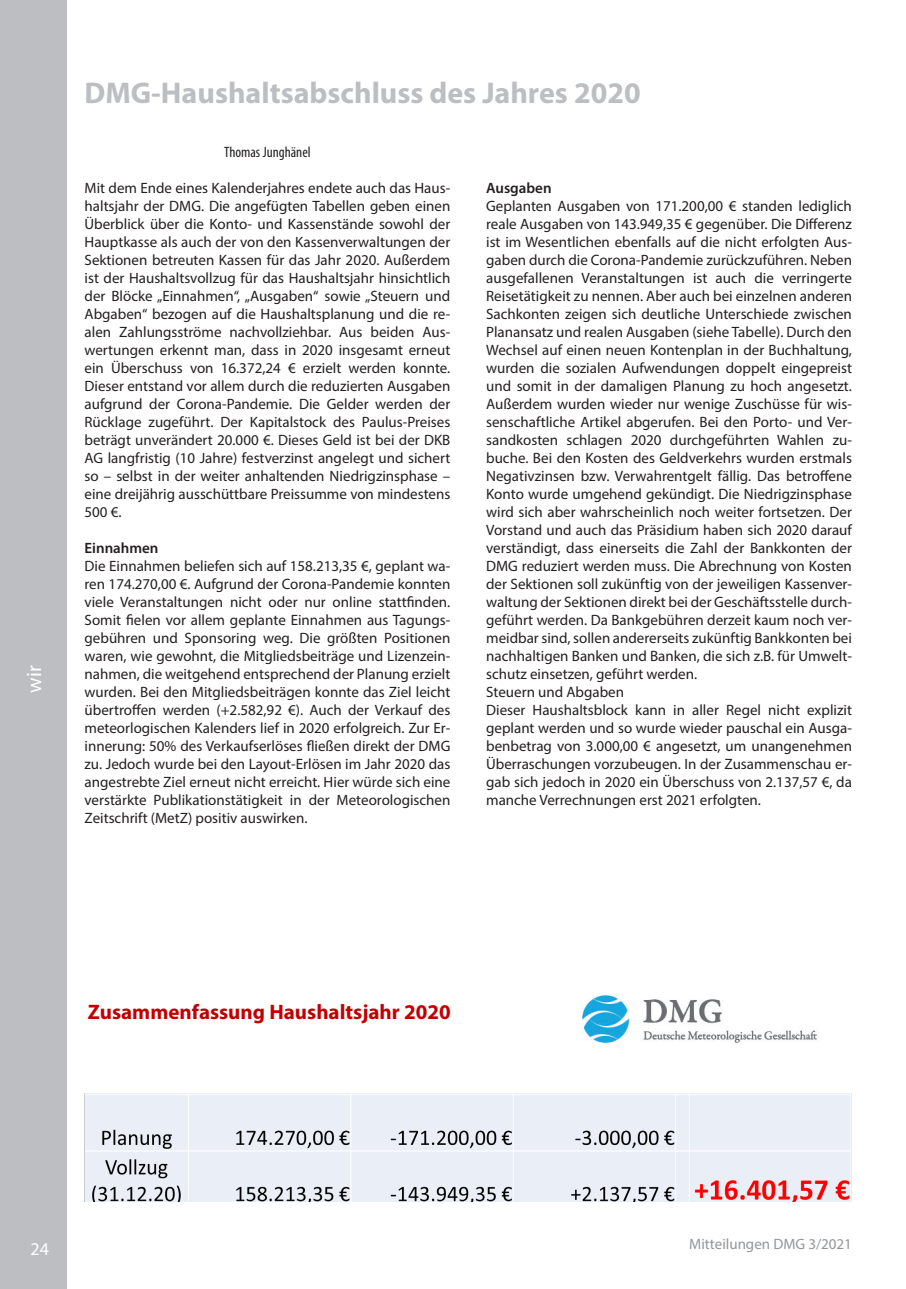
<style>
.page{position:relative;width:906px;height:1289px;background:#fff}
.page>*{position:absolute;margin:0;border:0;box-sizing:border-box;transform-origin:0 0}
.t1{font:700 30px "Myriad Pro";color:#bdbec1}
.t2{font:700 21px "Myriad Pro";color:#c10000}
.t3{font:21px "Myriad Pro";color:#fff}
.t4{font:18px "Myriad Pro";color:#fff}
.t5{font:15px/18px "Myriad Pro";color:#231f20;text-align:justify}
.t6{font:15px "Myriad Pro";color:#939598}
.t7{font:600 15px "Myriad Pro";color:#231f20}
.t8{font:condensed 15px "Myriad Pro";color:#231f20}
</style>
<div class="page">
<div style="left:0;top:0;width:67px;height:1288px;background:#bdbec1"></div>
<img style="left:85px;top:1093px;width:766px;height:108px">
<img style="left:583px;top:995px;width:235px;height:48px">
<h2 class="t3" style="left:21px;top:693px;width:29px;rotate:-90deg">wir</h2>
<h1 class="t1" style="left:85px;top:73px;width:557px">DMG-Haushaltsabschluss des Jahres 2020</h1>
<p class="t8" style="left:224px;top:143px;width:88px">Thomas Junghänel</p>
<p class="t5" style="left:85px;top:178px;width:367px">Mit dem Ende eines Kalenderjahres endete auch das Haus&shy;haltsjahr der DMG. Die angefügten Tabellen geben einen Überblick über die Konto- und Kassenstände sowohl der Hauptkasse als auch der von den Kassenverwaltungen der Sektionen betreuten Kassen für das Jahr 2020. Außerdem ist der Haushaltsvollzug für das Haushaltsjahr hinsichtlich der Blöcke „Einnahmen“, „Ausgaben“ sowie „Steuern und Abgaben“ bezogen auf die Haushaltsplanung und die re&shy;alen Zahlungsströme nachvollziehbar. Aus beiden Aus&shy;wertungen erkennt man, dass in 2020 insgesamt erneut ein Überschuss von 16.372,24 € erzielt werden konnte.<br>Dieser entstand vor allem durch die reduzierten Ausgaben aufgrund der Corona-Pandemie. Die Gelder werden der Rücklage zugeführt. Der Kapitalstock des Paulus-Preises beträgt unverändert 20.000 €. Dieses Geld ist bei der DKB AG langfristig (10 Jahre) festverzinst angelegt und sichert so – selbst in der weiter anhaltenden Niedrigzinsphase – eine dreijährig ausschüttbare Preissumme von mindestens 500 €.</p>
<p class="t7" style="left:85px;top:538px;width:75px">Einnahmen</p>
<p class="t5" style="left:85px;top:556px;width:367px">Die Einnahmen beliefen sich auf 158.213,35 €, geplant wa&shy;ren 174.270,00 €. Aufgrund der Corona-Pandemie konnten viele Veranstaltungen nicht oder nur online stattfinden.<br>Somit fielen vor allem geplante Einnahmen aus Tagungs&shy;gebühren und Sponsoring weg. Die größten Positionen waren, wie gewohnt, die Mitgliedsbeiträge und Lizenzein&shy;nahmen, die weitgehend entsprechend der Planung erzielt wurden. Bei den Mitgliedsbeiträgen konnte das Ziel leicht übertroffen werden (+2.582,92 €). Auch der Verkauf des meteorlogischen Kalenders lief in 2020 erfolgreich. Zur Er&shy;innerung: 50% des Verkaufserlöses fließen direkt der DMG zu. Jedoch wurde bei den Layout-Erlösen im Jahr 2020 das angestrebte Ziel erneut nicht erreicht. Hier würde sich eine verstärkte Publikationstätigkeit in der Meteorologischen Zeitschrift (MetZ) positiv auswirken.</p>
<p class="t7" style="left:486px;top:178px;width:67px">Ausgaben</p>
<p class="t5" style="left:486px;top:196px;width:367px;text-align:left">Geplanten Ausgaben von 171.200,00 € standen lediglich reale Ausgaben von 143.949,35 € gegenüber. Die Differenz ist im Wesentlichen ebenfalls auf die nicht erfolgten Aus&shy;gaben durch die Corona-Pandemie zurückzuführen. Neben ausgefallenen Veranstaltungen ist auch die verringerte Reisetätigkeit zu nennen. Aber auch bei einzelnen anderen Sachkonten zeigen sich deutliche Unterschiede zwischen Planansatz und realen Ausgaben (siehe Tabelle). Durch den Wechsel auf einen neuen Kontenplan in der Buchhaltung, wurden die sozialen Aufwendungen doppelt eingepreist und somit in der damaligen Planung zu hoch angesetzt.<br>Außerdem wurden wieder nur wenige Zuschüsse für wis&shy;senschaftliche Artikel abgerufen. Bei den Porto- und Ver&shy;sandkosten schlagen 2020 durchgeführten Wahlen zu&shy;buche. Bei den Kosten des Geldverkehrs wurden erstmals Negativzinsen bzw. Verwahrentgelt fällig. Das betroffene Konto wurde umgehend gekündigt. Die Niedrigzinsphase wird sich aber wahrscheinlich noch weiter fortsetzen. Der Vorstand und auch das Präsidium haben sich 2020 darauf verständigt, dass einerseits die Zahl der Bankkonten der DMG reduziert werden muss. Die Abrechnung von Kosten der Sektionen soll zukünftig von der jeweiligen Kassenver&shy;waltung der Sektionen direkt bei der Geschäftsstelle durch&shy;geführt werden. Da Bankgebühren derzeit kaum noch ver&shy;meidbar sind, sollen andererseits zukünftig Bankkonten bei nachhaltigen Banken und Banken, die sich z.B. für Umwelt&shy;schutz einsetzen, geführt werden.<br>Steuern und Abgaben<br>Dieser Haushaltsblock kann in aller Regel nicht explizit geplant werden und so wurde wieder pauschal ein Ausga&shy;benbetrag von 3.000,00 € angesetzt, um unangenehmen Überraschungen vorzubeugen. In der Zusammenschau er&shy;gab sich jedoch in 2020 ein Überschuss von 2.137,57 €, da manche Verrechnungen erst 2021 erfolgten.</p>
<h2 class="t2" style="left:88px;top:998px;width:364px">Zusammenfassung Haushaltsjahr 2020</h2>
<p class="t4" style="left:31px;top:1238px;width:20px">24</p>
<p class="t6" style="left:689px;top:1234px;width:164px">Mitteilungen DMG 3/2021</p>
</div>
